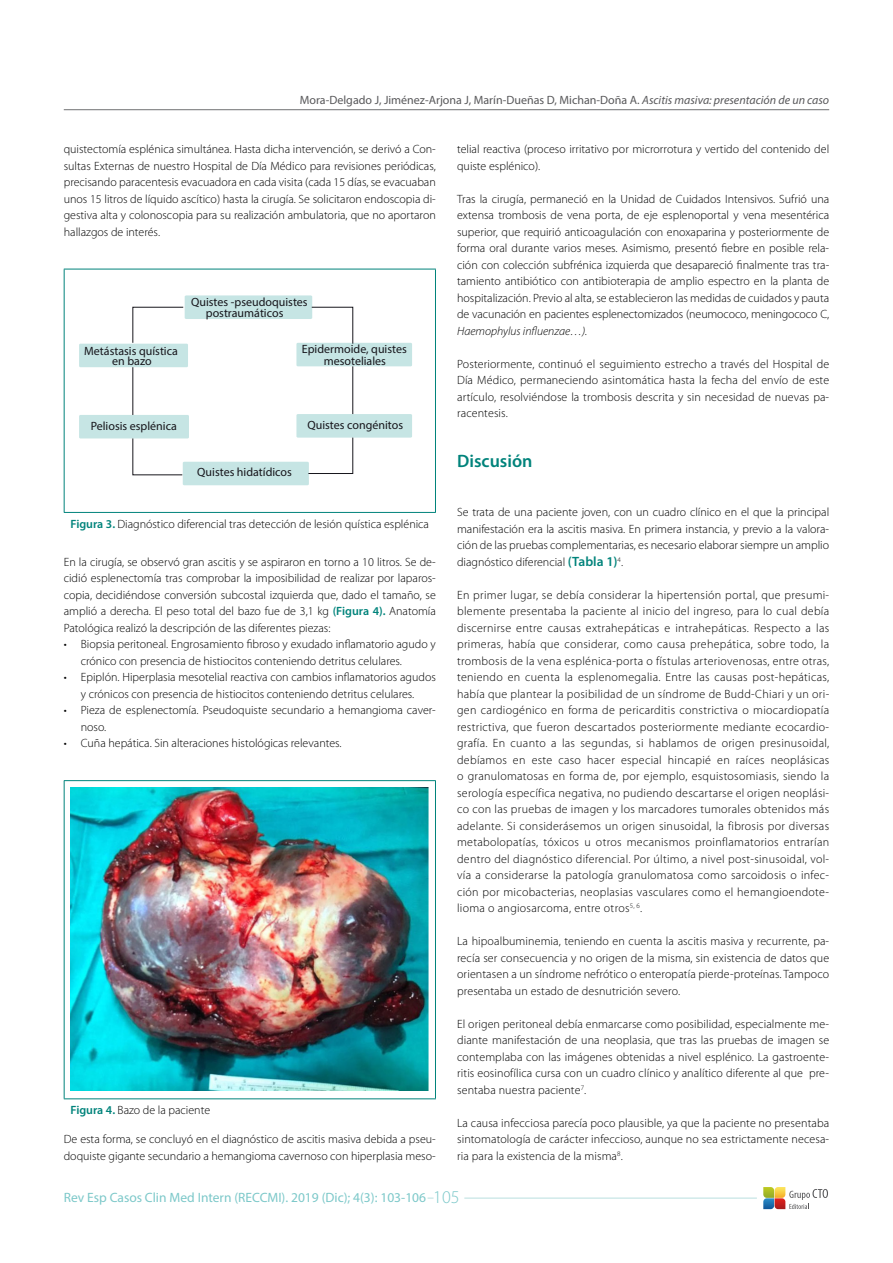
<style>
.page{position:relative;width:893px;height:1263px;background:#fff}
.page>*{position:absolute;margin:0;border:0;box-sizing:border-box;transform-origin:0 0}
.t1{font:600 18px "Myriad Pro";color:#00837b}
.t2{font:13.5px "Myriad Pro";color:#7cc8c9}
.t3{font:300 12px/16.5px "Myriad Pro";color:#000;text-align:justify}
.t4{font:12px/10.6px "Myriad Pro";color:#17161c;text-align:center}
.t5{font:12px "Myriad Pro";color:#58585a}
.t6{font:italic 300 12px "Myriad Pro";color:#000}
.s1{font-style:italic}
.s2{font-weight:600;color:#00837b}
.s3{font-weight:600;font-size:13.5px;color:#00837b}
.s4{font-weight:300;font-size:18px}
</style>
<div class="page">
<hr style="left:64px;top:109px;width:765px;height:1px;background:#707172">
<svg style="left:763px;top:1187px;width:65px;height:22px"></svg>
<hr style="left:464px;top:1198px;width:293px;height:1px;background:#b9dfdf">
<hr style="left:64px;top:269px;width:372px;height:1px;background:#00837b">
<hr style="left:64px;top:269px;width:1px;height:243px;background:#00837b">
<hr style="left:435px;top:269px;width:1px;height:243px;background:#00837b">
<hr style="left:64px;top:512px;width:372px;height:1px;background:#00837b">
<div style="left:185px;top:295px;width:127px;height:24px;background:#c6e5e4;border-radius:2px"></div>
<div style="left:296px;top:343px;width:116px;height:23px;background:#c6e5e4"></div>
<div style="left:296px;top:414px;width:116px;height:24px;background:#c6e5e4"></div>
<div style="left:183px;top:462px;width:126px;height:23px;background:#c6e5e4;border-radius:2px"></div>
<div style="left:79px;top:344px;width:109px;height:23px;background:#c6e5e4"></div>
<div style="left:79px;top:415px;width:110px;height:23px;background:#c6e5e4"></div>
<svg style="left:311px;top:306px;width:43px;height:38px"></svg>
<hr style="left:352px;top:366px;width:1px;height:48px;background:#17161c">
<svg style="left:308px;top:437px;width:46px;height:37px"></svg>
<svg style="left:132px;top:438px;width:51px;height:38px"></svg>
<hr style="left:132px;top:367px;width:1px;height:48px;background:#17161c">
<svg style="left:132px;top:306px;width:52px;height:38px"></svg>
<hr style="left:64px;top:780px;width:372px;height:1px;background:#00837b">
<hr style="left:64px;top:781px;width:1px;height:317px;background:#00837b">
<hr style="left:435px;top:781px;width:1px;height:317px;background:#00837b">
<hr style="left:64px;top:1098px;width:372px;height:1px;background:#00837b">
<img style="left:70px;top:787px;width:359px;height:303px">
<p class="t5" style="left:300px;top:92px;width:531px">Mora-Delgado J, Jiménez-Arjona J, Marín-Dueñas D, Michan-Doña A. <span class="s1">Ascitis masiva: presentación de un caso</span></p>
<p class="t3" style="left:64px;top:141px;width:374px">quistectomía esplénica simultánea. Hasta dicha intervención, se derivó a Con&shy;sultas Externas de nuestro Hospital de Día Médico para revisiones periódicas, precisando paracentesis evacuadora en cada visita (cada 15 días, se evacuaban unos 15 litros de líquido ascítico) hasta la cirugía. Se solicitaron endoscopia di&shy;gestiva alta y colonoscopia para su realización ambulatoria, que no aportaron hallazgos de interés.</p>
<p class="t4" style="left:84px;top:346px;width:95px;line-height:10.2px">Metástasis quística en bazo</p>
<p class="t4" style="left:206px;top:296px;width:103px;text-align:left;text-indent:-15px">Quistes -pseudoquistes postraumáticos</p>
<p class="t4" style="left:302px;top:344px;width:106px;line-height:11.1px">Epidermoide, quistes mesoteliales</p>
<p class="t4" style="left:91px;top:421px;width:88px">Peliosis esplénica</p>
<p class="t4" style="left:197px;top:467px;width:96px">Quistes hidatídicos</p>
<p class="t4" style="left:307px;top:419px;width:97px">Quistes congénitos</p>
<p class="t3" style="left:71px;top:516px;width:360px"><span class="s2">Figura 3.</span> Diagnóstico diferencial tras detección de lesión quística esplénica</p>
<p class="t3" style="left:64px;top:553px;width:374px">En la cirugía, se observó gran ascitis y se aspiraron en torno a 10 litros. Se de&shy;cidió esplenectomía tras comprobar la imposibilidad de realizar por laparos&shy;copia, decidiéndose conversión subcostal izquierda que, dado el tamaño, se amplió a derecha. El peso total del bazo fue de 3,1 kg <span class="s2">(Figura 4).</span> Anatomía Patológica realizó la descripción de las diferentes piezas:</p>
<p class="t3" style="left:81px;top:636px;width:357px;text-indent:-17px">• Biopsia peritoneal. Engrosamiento fibroso y exudado inflamatorio agudo y crónico con presencia de histiocitos conteniendo detritus celulares.</p>
<p class="t3" style="left:64px;top:669px;width:374px;text-align:center">• Epiplón. Hiperplasia mesotelial reactiva con cambios inflamatorios agudos y crónicos con presencia de histiocitos conteniendo detritus celulares.</p>
<p class="t3" style="left:81px;top:702px;width:357px;text-indent:-17px">• Pieza de esplenectomía. Pseudoquiste secundario a hemangioma caver&shy;noso.</p>
<p class="t3" style="left:64px;top:735px;width:279px">• Cuña hepática. Sin alteraciones histológicas relevantes.</p>
<p class="t3" style="left:71px;top:1102px;width:141px"><span class="s2">Figura 4.</span> Bazo de la paciente</p>
<p class="t3" style="left:64px;top:1131px;width:374px">De esta forma, se concluyó en el diagnóstico de ascitis masiva debida a pseu&shy;doquiste gigante secundario a hemangioma cavernoso con hiperplasia meso-</p>
<p class="t3" style="left:457px;top:141px;width:374px">telial reactiva (proceso irritativo por microrrotura y vertido del contenido del quiste esplénico).</p>
<p class="t3" style="left:457px;top:190px;width:374px">Tras la cirugía, permaneció en la Unidad de Cuidados Intensivos. Sufrió una extensa trombosis de vena porta, de eje esplenoportal y vena mesentérica superior, que requirió anticoagulación con enoxaparina y posteriormente de forma oral durante varios meses. Asimismo, presentó fiebre en posible rela&shy;ción con colección subfrénica izquierda que desapareció finalmente tras tra&shy;tamiento antibiótico con antibioterapia de amplio espectro en la planta de hospitalización. Previo al alta, se establecieron las medidas de cuidados y pauta de vacunación en pacientes esplenectomizados (neumococo, meningococo C,</p>
<p class="t6" style="left:457px;top:324px;width:132px">Haemophylus influenzae…).</p>
<p class="t3" style="left:457px;top:355px;width:374px">Posteriormente, continuó el seguimiento estrecho a través del Hospital de Día Médico, permaneciendo asintomática hasta la fecha del envío de este artículo, resolviéndose la trombosis descrita y sin necesidad de nuevas pa&shy;racentesis.</p>
<h1 class="t1" style="left:457px;top:449px;width:77px">Discusión</h1>
<p class="t3" style="left:457px;top:504px;width:374px">Se trata de una paciente joven, con un cuadro clínico en el que la principal manifestación era la ascitis masiva. En primera instancia, y previo a la valora&shy;ción de las pruebas complementarias, es necesario elaborar siempre un amplio diagnóstico diferencial <span class="s3">(Tabla 1)</span><sup>4</sup>.</p>
<p class="t3" style="left:457px;top:586px;width:374px">En primer lugar, se debía considerar la hipertensión portal, que presumi&shy;blemente presentaba la paciente al inicio del ingreso, para lo cual debía discernirse entre causas extrahepáticas e intrahepáticas. Respecto a las primeras, había que considerar, como causa prehepática, sobre todo, la trombosis de la vena esplénica-porta o fístulas arteriovenosas, entre otras, teniendo en cuenta la esplenomegalia. Entre las causas post-hepáticas, había que plantear la posibilidad de un síndrome de Budd-Chiari y un ori&shy;gen cardiogénico en forma de pericarditis constrictiva o miocardiopatía restrictiva, que fueron descartados posteriormente mediante ecocardio&shy;grafía. En cuanto a las segundas, si hablamos de origen presinusoidal, debíamos en este caso hacer especial hincapié en raíces neoplásicas o granulomatosas en forma de, por ejemplo, esquistosomiasis, siendo la serología específica negativa, no pudiendo descartarse el origen neoplási&shy;co con las pruebas de imagen y los marcadores tumorales obtenidos más adelante. Si considerásemos un origen sinusoidal, la fibrosis por diversas metabolopatías, tóxicos u otros mecanismos proinflamatorios entrarían dentro del diagnóstico diferencial. Por último, a nivel post-sinusoidal, vol&shy;vía a considerarse la patología granulomatosa como sarcoidosis o infec&shy;ción por micobacterias, neoplasias vasculares como el hemangioendote&shy;lioma o angiosarcoma, entre otros<sup>5,</sup> <sup>6</sup>.</p>
<p class="t3" style="left:457px;top:933px;width:374px">La hipoalbuminemia, teniendo en cuenta la ascitis masiva y recurrente, pa&shy;recía ser consecuencia y no origen de la misma, sin existencia de datos que orientasen a un síndrome nefrótico o enteropatía pierde-proteínas. Tampoco presentaba un estado de desnutrición severo.</p>
<p class="t3" style="left:457px;top:1015px;width:374px">El origen peritoneal debía enmarcarse como posibilidad, especialmente me&shy;diante manifestación de una neoplasia, que tras las pruebas de imagen se contemplaba con las imágenes obtenidas a nivel esplénico. La gastroente&shy;ritis eosinofílica cursa con un cuadro clínico y analítico diferente al que pre&shy;sentaba nuestra paciente<sup>7</sup>.</p>
<p class="t3" style="left:457px;top:1114px;width:374px">La causa infecciosa parecía poco plausible, ya que la paciente no presentaba sintomatología de carácter infeccioso, aunque no sea estrictamente necesa&shy;ria para la existencia de la misma<sup>8</sup>.</p>
<p class="t2" style="left:64px;top:1189px;width:397px">Rev Esp Casos Clin Med Intern (RECCMI). 2019 (Dic); 4(3): 103-106 <span class="s4">105</span></p>
</div>
